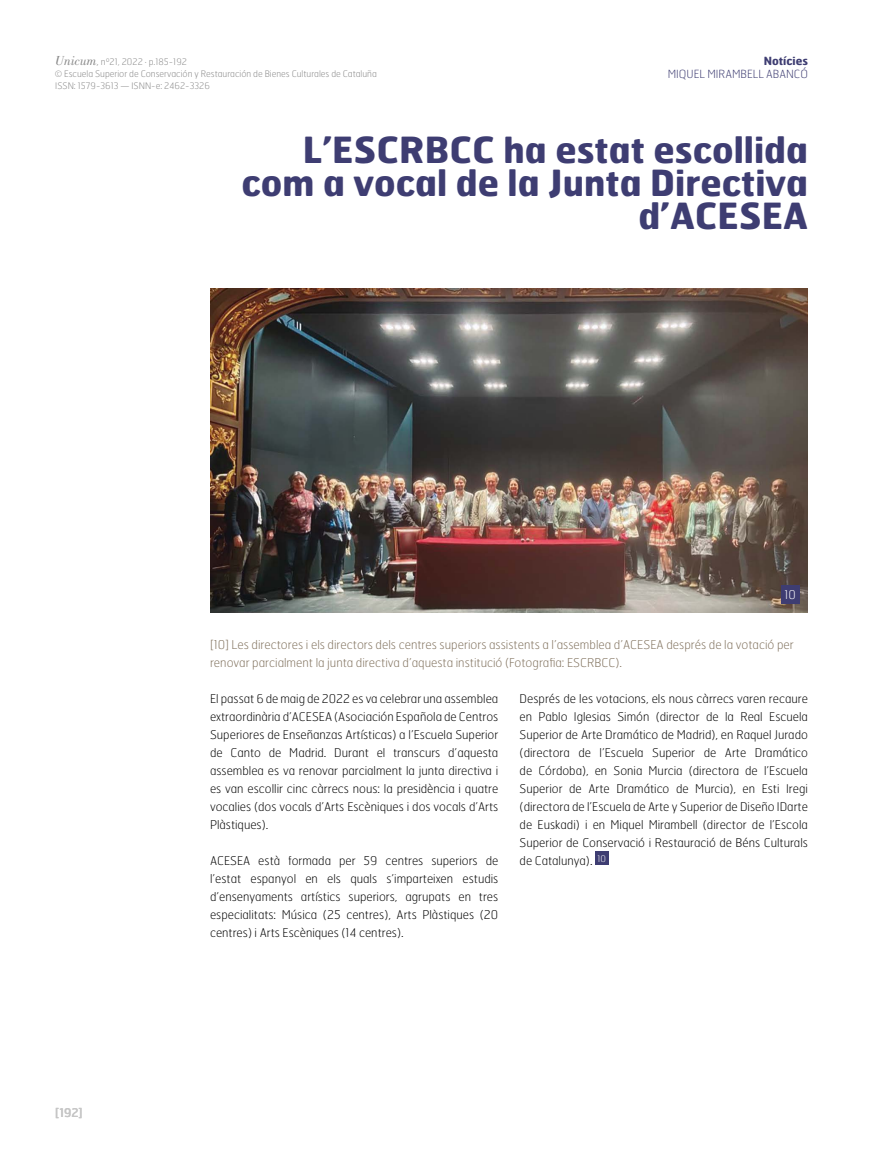
<style>
.page{position:relative;width:893px;height:1149px;background:#fff}
.page>*{position:absolute;margin:0;border:0;box-sizing:border-box;transform-origin:0 0}
.t1{font:700 36px/33px "Hermes";color:#3e3d72;text-align:right}
.t2{font:100 12.15px/18px "Hermes";color:#80715d}
.t3{font:100 12px/18px "Hermes";color:#000;text-align:justify}
.t4{font:12px "Hermes";color:#c6c6c6}
.t5{font:100 12px "Hermes";color:#fff}
.t6{font:100 11.25px "Hermes";color:#3e3d72}
.t7{font:700 11.25px "Hermes";color:#3e3d72}
.t8{font:100 9px/12px "Hermes";color:#878787}
.s1{font-family:"Bodoni Std";font-weight:400;font-style:italic;font-size:13.5px}
.s2{font-size:10.5px}
</style>
<div class="page">
<div style="left:595px;top:851px;width:13px;height:13px;background:#3e3d72"></div>
<img style="left:210px;top:288px;width:598px;height:324px">
<div style="left:781px;top:585px;width:18px;height:18px;background:#3e3d72"></div>
<p class="t8" style="left:55px;top:55px;width:323px"><span class="s1">Unicum</span><span class="s2">,</span> nº21, 2022 · p.185-192<br>© Escuela Superior de Conservación y Restauración de Bienes Culturales de Cataluña<br>ISSN: 1579-3613 — ISNN-e: 2462-3326</p>
<p class="t7" style="left:764px;top:53px;width:46px">Notícies</p>
<p class="t6" style="left:668px;top:67px;width:142px">MIQUEL MIRAMBELL ABANCÓ</p>
<h1 class="t1" style="left:241px;top:132px;width:568px">L’ESCRBCC ha estat escollida com a vocal de la Junta Directiva d’ACESEA</h1>
<p class="t5" style="left:784px;top:587px;width:13px">10</p>
<p class="t2" style="left:210px;top:634px;width:585px">[10] Les directores i els directors dels centres superiors assistents a l’assemblea d’ACESEA després de la votació per renovar parcialment la junta directiva d’aquesta institució (Fotografia: ESCRBCC).</p>
<p class="t4" style="left:55px;top:1104px;width:29px">[192]</p>
<p class="t3" style="left:210px;top:688px;width:290px">El passat 6 de maig de 2022 es va celebrar una assemblea extraordinària d’ACESEA (Asociación Española de Centros Superiores de Enseñanzas Artísticas) a l’Escuela Superior de Canto de Madrid. Durant el transcurs d’aquesta assemblea es va renovar parcialment la junta directiva i es van escollir cinc càrrecs nous: la presidència i quatre vocalies (dos vocals d’Arts Escèniques i dos vocals d’Arts Plàstiques).</p>
<p class="t3" style="left:210px;top:850px;width:290px">ACESEA està formada per 59 centres superiors de l’estat espanyol en els quals s’imparteixen estudis d’ensenyaments artístics superiors, agrupats en tres especialitats: Música (25 centres), Arts Plàstiques (20 centres) i Arts Escèniques (14 centres).</p>
<p class="t3" style="left:520px;top:688px;width:290px">Després de les votacions, els nous càrrecs varen recaure en Pablo Iglesias Simón (director de la Real Escuela Superior de Arte Dramático de Madrid), en Raquel Jurado (directora de l’Escuela Superior de Arte Dramático de Córdoba), en Sonia Murcia (directora de l’Escuela Superior de Arte Dramático de Murcia), en Esti Iregi (directora de l’Escuela de Arte y Superior de Diseño IDarte de Euskadi) i en Miquel Mirambell (director de l’Escola Superior de Conservació i Restauració de Béns Culturals de Catalunya). <sup>10</sup></p>
</div>
